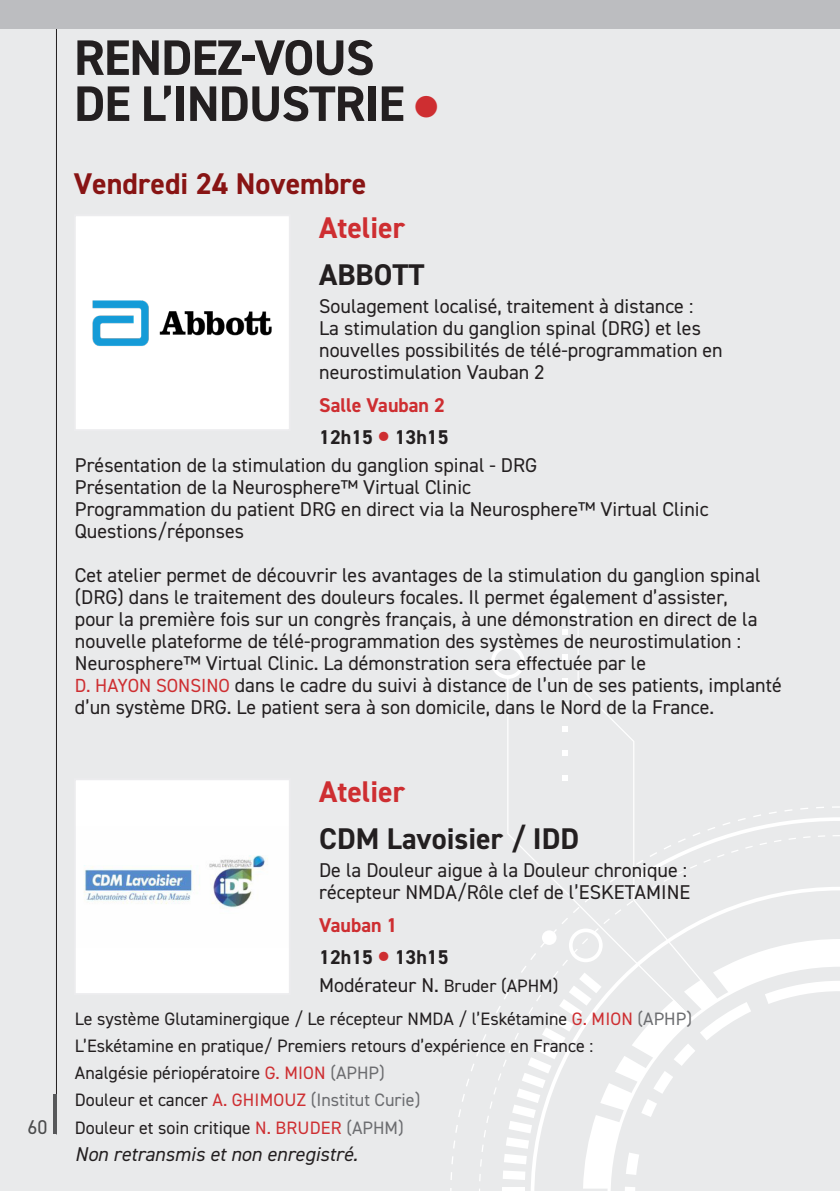
<style>
.page{position:relative;width:840px;height:1191px;background:#fff}
.page>*{position:absolute;margin:0;border:0;box-sizing:border-box;transform-origin:0 0}
.t1{font:700 50px "DIN2014";letter-spacing:-.02em;color:#231f20}
.Titre_de_la_session{font:700 30px "DIN2014";color:#231f20}
.Titre_de_la_session-2{font:700 30px "DIN2014";color:#881414}
.Type_de_sympo{font:700 30px "DIN2014";color:#ce2e31}
.paragraphe_Sympo{font:20px/22px "DIN2014";color:#231f20}
.moderateurs{font:20px/22px "DIN2014";color:#231f20}
.paragraphe_Sympo-2{font:italic 20px "DIN2014";color:#231f20}
.Horaire_de_la_session{font:700 20px "DIN2014";color:#231f20}
.Salle{font:700 20px "DIN2014";color:#ce2e31}
.t2{font:20px "DIN2014";color:#4b4c4d}
.paragraphe_Sympo-3{font:18px "DIN2014";color:#231f20}
.s1{color:#ce2e31}
.s2{font-size:40px;color:#ce2e31}
.s3{font-size:19px;color:#ce2e31}
.s4{font-size:18px}
.s5{color:#6c6d70}
</style>
<div class="page">
<div style="left:0;top:0;width:839px;height:1191px;background:#e9eaeb"></div>
<hr style="left:56px;top:0;width:1px;height:1134px;background:#231f20">
<hr style="left:53px;top:1094px;width:4px;height:40px;background:#57585a">
<div style="left:0;top:0;width:839px;height:28px;background:#bcbdc0"></div>
<div style="left:569px;top:602px;width:17px;height:18px;background:#fff;border-radius:50%"></div>
<svg style="left:491px;top:645px;width:33px;height:34px"></svg>
<svg style="left:578px;top:620px;width:56px;height:197px"></svg>
<svg style="left:562px;top:629px;width:5px;height:6px"></svg>
<svg style="left:562px;top:654px;width:5px;height:5px"></svg>
<svg style="left:562px;top:678px;width:5px;height:5px"></svg>
<svg style="left:562px;top:702px;width:5px;height:6px"></svg>
<svg style="left:562px;top:726px;width:5px;height:6px"></svg>
<svg style="left:562px;top:750px;width:5px;height:6px"></svg>
<svg style="left:562px;top:775px;width:5px;height:5px"></svg>
<svg style="left:502px;top:817px;width:337px;height:374px"></svg>
<hr style="left:839px;top:0;width:1px;height:1191px;background:#d03232">
<div style="left:75px;top:215px;width:215px;height:215px;background:#fff"></div>
<img style="left:92px;top:300px;width:180px;height:46px">
<div style="left:74px;top:214px;width:217px;height:217px;border:2px solid #ececee"></div>
<div style="left:75px;top:779px;width:215px;height:215px;background:#fff"></div>
<img style="left:84px;top:855px;width:184px;height:53px">
<div style="left:74px;top:778px;width:217px;height:217px;border:2px solid #ececee"></div>
<p class="t2" style="left:27px;top:1114px;width:21px">60</p>
<p class="t1" style="left:74px;top:24px;width:302px">RENDEZ-VOUS</p>
<p class="t1" style="left:74px;top:70px;width:365px">DE L’INDUSTRIE <span class="s1">●</span></p>
<p class="Titre_de_la_session-2" style="left:74px;top:163px;width:294px">Vendredi 24 Novembre</p>
<p class="Type_de_sympo" style="left:319px;top:207px;width:87px">Atelier</p>
<p class="Titre_de_la_session" style="left:319px;top:255px;width:107px">ABBOTT</p>
<p class="moderateurs" style="left:319px;top:294px;width:405px">Soulagement localisé, traitement à distance :<br>La stimulation du ganglion spinal (DRG) et les nouvelles possibilités de télé-programmation en neurostimulation Vauban 2</p>
<p class="Salle" style="left:319px;top:392px;width:127px">Salle Vauban 2</p>
<p class="Horaire_de_la_session" style="left:319px;top:424px;width:131px">12h15 <span class="s2">•</span> 13h15</p>
<p class="paragraphe_Sympo" style="left:75px;top:453px;width:634px">Présentation de la stimulation du ganglion spinal - DRG<br>Présentation de la Neurosphere™ Virtual Clinic<br>Programmation du patient DRG en direct via la Neurosphere™ Virtual Clinic Questions/réponses</p>
<p class="paragraphe_Sympo" style="left:75px;top:563px;width:708px">Cet atelier permet de découvrir les avantages de la stimulation du ganglion spinal (DRG) dans le traitement des douleurs focales. Il permet également d’assister,<br>pour la première fois sur un congrès français, à une démonstration en direct de la nouvelle plateforme de télé-programmation des systèmes de neurostimulation :<br>Neurosphere™ Virtual Clinic. La démonstration sera effectuée par le<br><span class="s3">D. HAYON SONSINO</span> dans le cadre du suivi à distance de l’un de ses patients, implanté d’un système DRG. Le patient sera à son domicile, dans le Nord de la France.</p>
<p class="Type_de_sympo" style="left:319px;top:771px;width:87px">Atelier</p>
<p class="Titre_de_la_session" style="left:319px;top:818px;width:261px">CDM Lavoisier / IDD</p>
<p class="moderateurs" style="left:319px;top:858px;width:372px">De la Douleur aigue à la Douleur chronique : récepteur NMDA/Rôle clef de l’ESKETAMINE</p>
<p class="Salle" style="left:319px;top:911px;width:80px">Vauban 1</p>
<p class="Horaire_de_la_session" style="left:319px;top:943px;width:131px">12h15 <span class="s2">•</span> 13h15</p>
<p class="moderateurs" style="left:319px;top:973px;width:241px">Modérateur N. <span class="s4">Bruder (APHM)</span></p>
<p class="paragraphe_Sympo-3" style="left:75px;top:1007px;width:618px">Le système Glutaminergique / Le récepteur NMDA / l’Eskétamine <span class="s1">G. MION</span> <span class="s5">(APHP)</span></p>
<p class="paragraphe_Sympo-3" style="left:75px;top:1034px;width:519px">L’Eskétamine en pratique/ Premiers retours d’expérience en France :</p>
<p class="paragraphe_Sympo-3" style="left:75px;top:1061px;width:311px">Analgésie périopératoire <span class="s1">G. MION</span> <span class="s5">(APHP)</span></p>
<p class="paragraphe_Sympo-3" style="left:75px;top:1089px;width:347px">Douleur et cancer <span class="s1">A. GHIMOUZ</span> <span class="s5">(Institut Curie)</span></p>
<p class="paragraphe_Sympo-3" style="left:75px;top:1116px;width:330px">Douleur et soin critique <span class="s1">N. BRUDER</span> <span class="s5">(APHM)</span></p>
<p class="paragraphe_Sympo-2" style="left:75px;top:1142px;width:284px">Non retransmis et non enregistré.</p>
</div>
